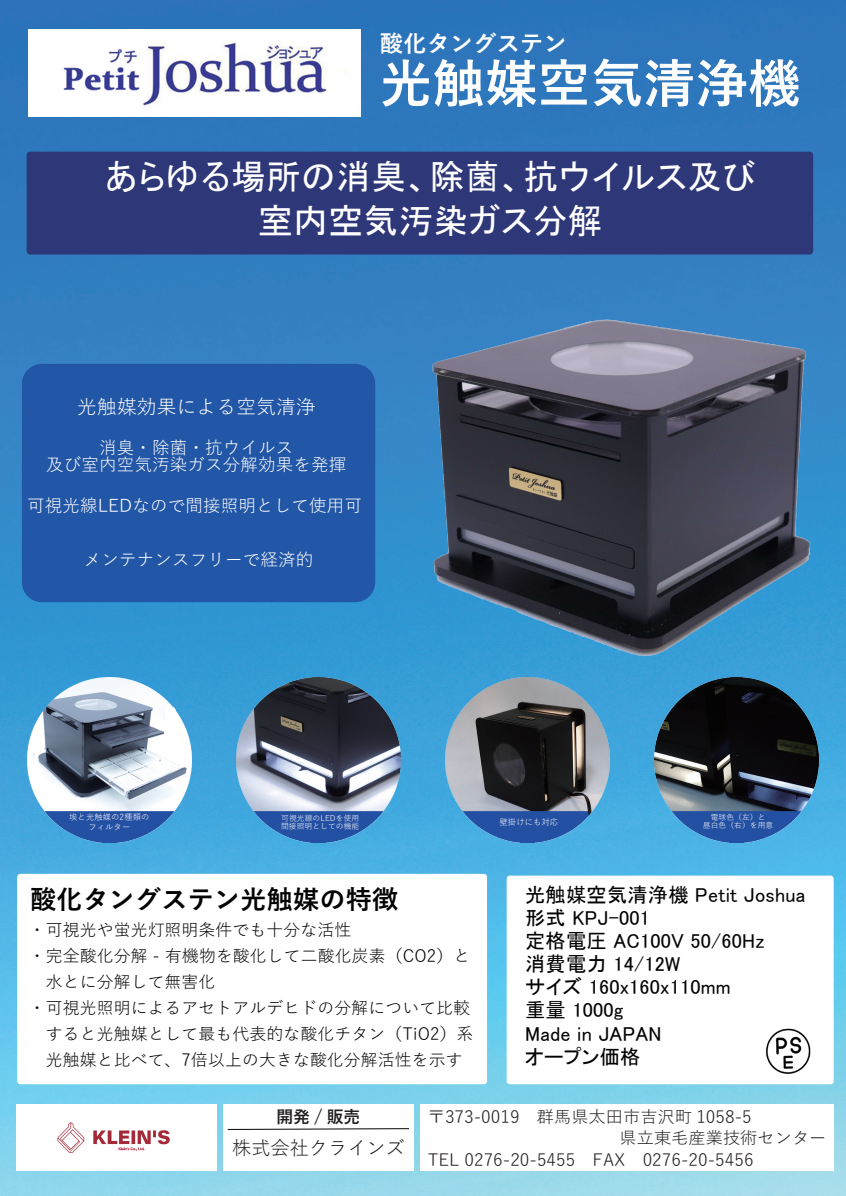
<style>
.page{position:relative;width:846px;height:1196px;background:#fff}
.page>*{position:absolute;margin:0;border:0;box-sizing:border-box;transform-origin:0 0}
.t1{font:700 52.08px "Yu Gothic";letter-spacing:.01em;color:#fefefe}
.t2{font:34.72px/43.4px "MS P Gothic";letter-spacing:.01em;color:#fefefe;text-align:center}
.t3{font:700 26.04px "Yu Gothic";letter-spacing:.01em;color:#030303}
.t4{font:700 23.14px "Yu Gothic";letter-spacing:.01em;color:#fefefe}
.t5{font:20.26px/23.1px "MS P Gothic";letter-spacing:.01em;color:#030303}
.t6{font:19.66px "Yu Gothic";letter-spacing:.01em;color:#fff}
.t7{font:19.2px "Yu Gothic";color:#231f20}
.t8{font:17.48px/17.5px "Yu Gothic";letter-spacing:.01em;color:#fff;text-align:center}
.t9{font:16.8px/26px "Yu Gothic";letter-spacing:.01em;color:#030303}
.t10{font:16.8px "Yu Gothic";color:#231f20}
.t11{font:700 16.8px "Yu Gothic";color:#231f20}
.t12{font:8.3px/10px "Yu Gothic";letter-spacing:.01em;color:#fff;text-align:center}
.t13{font:7.76px/8.3px "Yu Gothic";letter-spacing:.01em;color:#fefefe}
</style>
<div class="page">
<img style="left:0;top:0;width:845px;height:1195px">
<div style="left:223px;top:1104px;width:190px;height:66px;background:#fff"></div>
<svg style="left:228px;top:1128px;width:181px;height:1px"></svg>
<img style="left:17px;top:1104px;width:199px;height:66px">
<div style="left:506px;top:875px;width:327px;height:209px;background:#fff;border-radius:3px"></div>
<img style="left:765px;top:1028px;width:46px;height:46px">
<div style="left:17px;top:873px;width:470px;height:211px;background:#fff;border-radius:3px"></div>
<img style="left:654px;top:727px;width:164px;height:115px">
<img style="left:445px;top:727px;width:164px;height:115px">
<img style="left:236px;top:677px;width:165px;height:165px">
<img style="left:27px;top:677px;width:165px;height:165px">
<div style="left:22px;top:364px;width:353px;height:238px;background:#2256a6;border-radius:20px"></div>
<img style="left:258px;top:252px;width:587px;height:475px">
<div style="left:27px;top:152px;width:786px;height:102px;background:#2e3777;border-radius:3px"></div>
<img style="left:28px;top:29px;width:332px;height:88px">
<div style="left:420px;top:1104px;width:413px;height:66px;background:#fff"></div>
<h3 class="t4" style="left:380px;top:31px;width:188px">酸化タングステン</h3>
<h1 class="t1" style="left:380px;top:54px;width:422px">光触媒空気清浄機</h1>
<h2 class="t2" style="left:105px;top:155px;width:652px">あらゆる場所の消臭、除菌、抗ウイルス及び室内空気汚染ガス分解</h2>
<p class="t6" style="left:77px;top:388px;width:240px">光触媒効果による空気清浄</p>
<p class="t8" style="left:46px;top:436px;width:301px">消臭・除菌・抗ウイルス<br>及び室内空気汚染ガス分解効果を発揮</p>
<p class="t8" style="left:27px;top:494px;width:336px">可視光線LEDなので間接照明として使用可</p>
<p class="t8" style="left:84px;top:549px;width:231px">メンテナンスフリーで経済的</p>
<p class="t12" style="left:69px;top:811px;width:82px">埃と光触媒の2種類のフィルター</p>
<p class="t13" style="left:281px;top:812px;width:80px">可視光線のLEDを使用間接照明としての機能</p>
<p class="t13" style="left:710px;top:812px;width:56px">電球色（左）と</p>
<p class="t12" style="left:499px;top:816px;width:60px">壁掛けにも対応</p>
<p class="t13" style="left:702px;top:820px;width:72px">昼白色（右）を用意</p>
<h3 class="t3" style="left:30px;top:885px;width:369px">酸化タングステン光触媒の特徴</h3>
<p class="t9" style="left:29px;top:914px;width:446px">・可視光や蛍光灯照明条件でも十分な活性<br>・完全酸化分解 - 有機物を酸化して二酸化炭素（CO2）と　水とに分解して無害化<br>・可視光照明によるアセトアルデヒドの分解について比較　すると光触媒として最も代表的な酸化チタン（TiO2）系　光触媒と比べて、7倍以上の大きな酸化分解活性を示す</p>
<p class="t5" style="left:525px;top:882px;width:282px">光触媒空気清浄機 Petit Joshua形式 KPJ-001<br>定格電圧 AC100V 50/60Hz<br>消費電力 14/12W<br>サイズ 160x160x110mm<br>重量 1000g<br>Made in JAPAN<br>オープン価格</p>
<p class="t11" style="left:276px;top:1107px;width:85px">開発 / 販売</p>
<p class="t7" style="left:232px;top:1130px;width:174px">株式会社クラインズ</p>
<p class="t10" style="left:427px;top:1101px;width:325px">〒373-0019　群馬県太田市吉沢町 1058-5</p>
<p class="t10" style="left:619px;top:1122px;width:208px">県立東毛産業技術センター</p>
<p class="t10" style="left:427px;top:1144px;width:327px">TEL 0276-20-5455　FAX　0276-20-5456</p>
</div>
